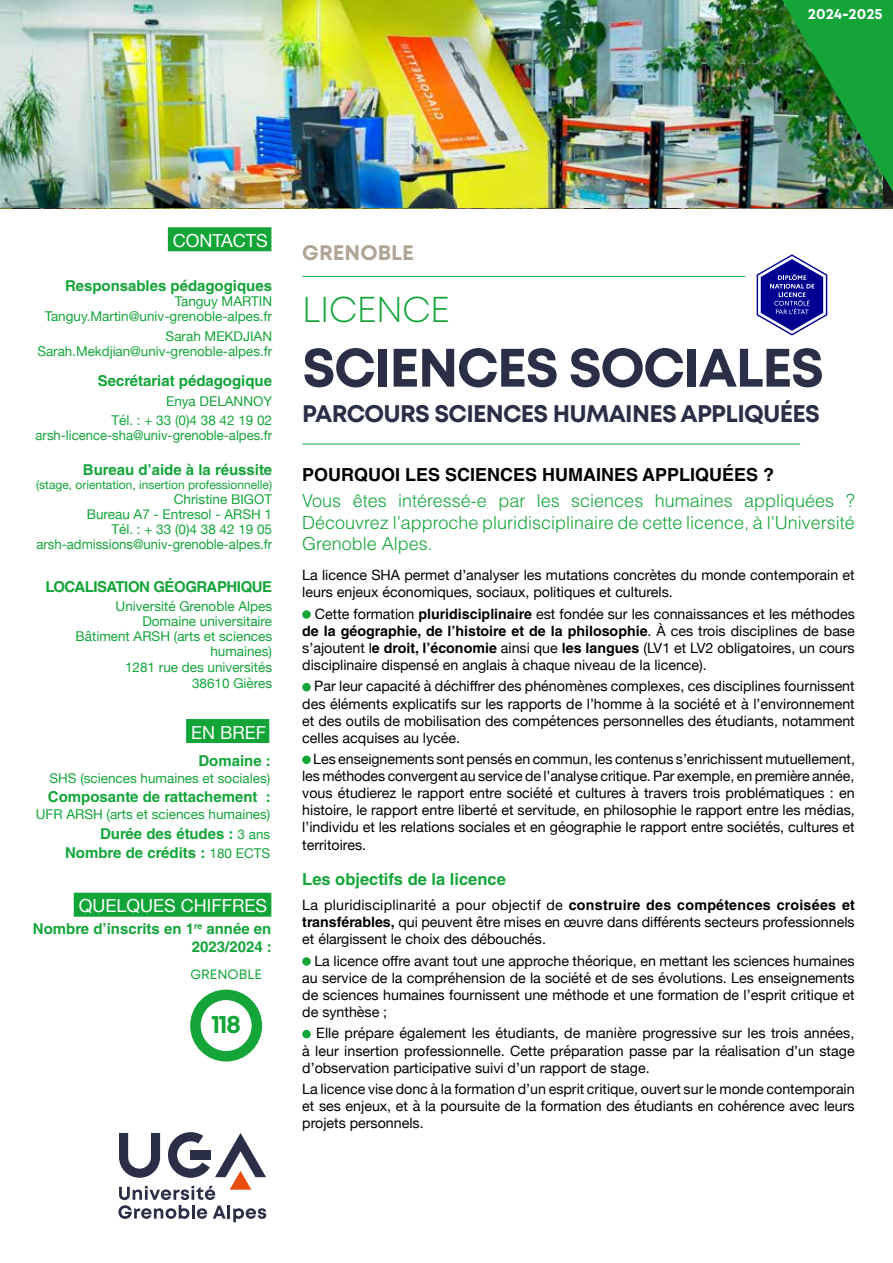
<style>
.page{position:relative;width:893px;height:1263px;background:#fff}
.page>*{position:absolute;margin:0;border:0;box-sizing:border-box;transform-origin:0 0}
.t1{font:700 54px "Mont";letter-spacing:-.03em;color:#2a2e46}
.t2{font:300 36px "Mont";letter-spacing:-.01em;color:#13a538}
.t3{font:700 25.5px "Mont";color:#13a538}
.t4{font:700 24px "Mont";letter-spacing:-.03em;color:#2a2e46}
.t5{font:700 21px "Mont";color:#b0a495}
.t6{font:300 18px/21.6px "Helvetica LT Std";color:#13a538;text-align:justify}
.t7{font:700 18px "Helvetica LT Std";color:#000}
.t8{font:18px "Helvetica Neue";color:#fff}
.t9{font:700 16.5px "Helvetica LT Std";color:#13a538}
.t10{font:700 15px/19.2px "Helvetica LT Std";color:#13a538;text-align:right}
.t11{font:700 15px "Helvetica LT Std";letter-spacing:-.03em;color:#13a538}
.t12{font:700 15px "Mont";color:#fff}
.t13{font:14.25px/17.1px "Helvetica Neue";color:#000;text-align:justify}
.t14{font:700 14.25px "Helvetica LT Std";color:#000}
.t15{font:13.5px/15px "Helvetica Neue";color:#13a538;text-align:right}
.t16{font:13.5px "Mont";color:#13a538}
.t17{font:12px "Helvetica Neue";color:#13a538}
.s1{font-family:"Helvetica Neue";font-weight:400;font-size:13.5px}
.s2{font-family:"Helvetica LT Std";font-weight:700}
.s3{font-family:"Helvetica Neue";font-weight:400}
</style>
<div class="page">
<svg style="left:118px;top:1132px;width:148px;height:90px"></svg>
<hr style="left:302px;top:276px;width:443px;height:1px;background:#13a538">
<hr style="left:302px;top:444px;width:498px;height:1px;background:#13a538">
<div style="left:168px;top:227px;width:103px;height:24px;background:#13a538"></div>
<div style="left:186px;top:719px;width:83px;height:24px;background:#13a538"></div>
<div style="left:74px;top:893px;width:197px;height:24px;background:#13a538"></div>
<div style="left:302px;top:610px;width:9px;height:9px;background:#13a538;border-radius:50%"></div>
<div style="left:302px;top:683px;width:9px;height:8px;background:#13a538;border-radius:50%"></div>
<svg style="left:302px;top:755px;width:9px;height:9px"></svg>
<div style="left:302px;top:957px;width:9px;height:9px;background:#13a538;border-radius:50%"></div>
<div style="left:302px;top:1030px;width:9px;height:8px;background:#13a538;border-radius:50%"></div>
<div style="left:190px;top:989px;width:72px;height:72px;border:10px solid #13a538;border-radius:50%"></div>
<img style="left:0;top:0;width:775px;height:207px">
<svg style="left:757px;top:254px;width:70px;height:82px"></svg>
<img style="left:775px;top:0;width:118px;height:209px">
<p class="t12" style="left:808px;top:4px;width:76px">2024-2025</p>
<p class="t8" style="left:173px;top:227px;width:97px">CONTACTS</p>
<p class="t10" style="left:65px;top:276px;width:208px">Responsables pédagogiques</p>
<p class="t15" style="left:45px;top:295px;width:229px">Tanguy MARTIN<br>Tanguy.Martin@univ-grenoble-alpes.fr</p>
<p class="t15" style="left:37px;top:329px;width:236px">Sarah MEKDJIAN<br>Sarah.Mekdjian@univ-grenoble-alpes.fr</p>
<p class="t10" style="left:98px;top:371px;width:176px">Secrétariat pédagogique</p>
<p class="t15" style="left:111px;top:392px;width:162px;line-height:19.2px">Enya DELANNOY<br>Tél. : + 33 (0)4 38 42 19 02</p>
<p class="t15" style="left:36px;top:428px;width:238px">arsh-licence-sha@univ-grenoble-alpes.fr</p>
<p class="t10" style="left:83px;top:460px;width:191px">Bureau d’aide à la réussite</p>
<p class="t17" style="left:36px;top:476px;width:238px">(stage, orientation, insertion professionnelle)</p>
<p class="t15" style="left:37px;top:493px;width:237px">Christine BIGOT<br>Bureau A7 - Entresol - ARSH 1<br>Tél. : + 33 (0)4 38 42 19 05 arsh-admissions@univ-grenoble-alpes.fr</p>
<p class="t11" style="left:45px;top:577px;width:228px">LOCALISATION GÉOGRAPHIQUE</p>
<p class="t15" style="left:76px;top:599px;width:198px;line-height:15.5px">Université Grenoble Alpes<br>Domaine universitaire<br>Bâtiment ARSH (arts et sciences humaines)<br>1281 rue des universités<br>38610 Gières</p>
<p class="t8" style="left:191px;top:719px;width:76px">EN BREF</p>
<p class="t10" style="left:198px;top:751px;width:74px">Domaine :</p>
<p class="t15" style="left:49px;top:771px;width:223px">SHS (sciences humaines et sociales)</p>
<p class="t10" style="left:48px;top:787px;width:225px">Composante de rattachement :</p>
<p class="t15" style="left:36px;top:808px;width:236px">UFR ARSH (arts et sciences humaines)</p>
<p class="t10" style="left:65px;top:823px;width:207px">Durée des études : <span class="s1">3 ans<br></span>Nombre de crédits : <span class="s1">180 ECTS</span></p>
<p class="t8" style="left:79px;top:893px;width:190px">QUELQUES CHIFFRES</p>
<p class="t10" style="left:33px;top:920px;width:240px;line-height:18px">Nombre d’inscrits en 1<sup>re</sup> année en<br>2023/2024 :</p>
<p class="t16" style="left:190px;top:966px;width:73px">GRENOBLE</p>
<h3 class="t3" style="left:211px;top:1007px;width:32px">118</h3>
<h3 class="t5" style="left:302px;top:239px;width:113px">GRENOBLE</h3>
<h2 class="t2" style="left:302px;top:287px;width:149px">LICENCE</h2>
<h1 class="t1" style="left:302px;top:333px;width:523px">SCIENCES SOCIALES</h1>
<h3 class="t4" style="left:302px;top:398px;width:519px">PARCOURS SCIENCES HUMAINES APPLIQUÉES</h3>
<p class="t7" style="left:302px;top:464px;width:473px">POURQUOI LES SCIENCES HUMAINES APPLIQUÉES ?</p>
<p class="t6" style="left:302px;top:490px;width:554px">Vous êtes intéressé-e par les sciences humaines appliquées ?<br>Découvrez l’approche pluridisciplinaire de cette licence, à l’Université Grenoble Alpes.</p>
<p class="t13" style="left:302px;top:567px;width:554px">La licence SHA permet d’analyser les mutations concrètes du monde contemporain et leurs enjeux économiques, sociaux, politiques et culturels.</p>
<p class="t13" style="left:315px;top:606px;width:541px">Cette formation <span class="s2">pluridisciplinaire</span> est fondée sur les connaissances et les méthodes</p>
<p class="t14" style="left:302px;top:622px;width:554px">de la géographie, de l’histoire et de la philosophie<span class="s3">. À ces trois disciplines de base</span></p>
<p class="t13" style="left:302px;top:640px;width:554px">s’ajoutent l<span class="s2">e droit, l’économie</span> ainsi que <span class="s2">les langues</span> (LV1 et LV2 obligatoires, un cours disciplinaire dispensé en anglais à chaque niveau de la licence).</p>
<p class="t13" style="left:302px;top:679px;width:554px;text-indent:12px">Par leur capacité à déchiffrer des phénomènes complexes, ces disciplines fournissent des éléments explicatifs sur les rapports de l’homme à la société et à l’environnement et des outils de mobilisation des compétences personnelles des étudiants, notamment celles acquises au lycée.</p>
<p class="t13" style="left:302px;top:751px;width:554px;text-indent:11px">Les enseignements sont pensés en commun, les contenus s’enrichissent mutuellement, les méthodes convergent au service de l’analyse critique. Par exemple, en première année, vous étudierez le rapport entre société et cultures à travers trois problématiques : en histoire, le rapport entre liberté et servitude, en philosophie le rapport entre les médias, l’individu et les relations sociales et en géographie le rapport entre sociétés, cultures et territoires.</p>
<p class="t9" style="left:302px;top:869px;width:205px">Les objectifs de la licence</p>
<p class="t13" style="left:302px;top:897px;width:554px">La pluridisciplinarité a pour objectif de <span class="s2">construire des compétences croisées et transférables,</span> qui peuvent être mises en œuvre dans différents secteurs professionnels et élargissent le choix des débouchés.</p>
<p class="t13" style="left:302px;top:953px;width:554px;text-indent:12px">La licence offre avant tout une approche théorique, en mettant les sciences humaines au service de la compréhension de la société et de ses évolutions. Les enseignements de sciences humaines fournissent une méthode et une formation de l’esprit critique et de synthèse ;</p>
<p class="t13" style="left:302px;top:1025px;width:554px;text-indent:14px">Elle prépare également les étudiants, de manière progressive sur les trois années, à leur insertion professionnelle. Cette préparation passe par la réalisation d’un stage d’observation participative suivi d’un rapport de stage.</p>
<p class="t13" style="left:302px;top:1081px;width:554px">La licence vise donc à la formation d’un esprit critique, ouvert sur le monde contemporain et ses enjeux, et à la poursuite de la formation des étudiants en cohérence avec leurs projets personnels.</p>
</div>
